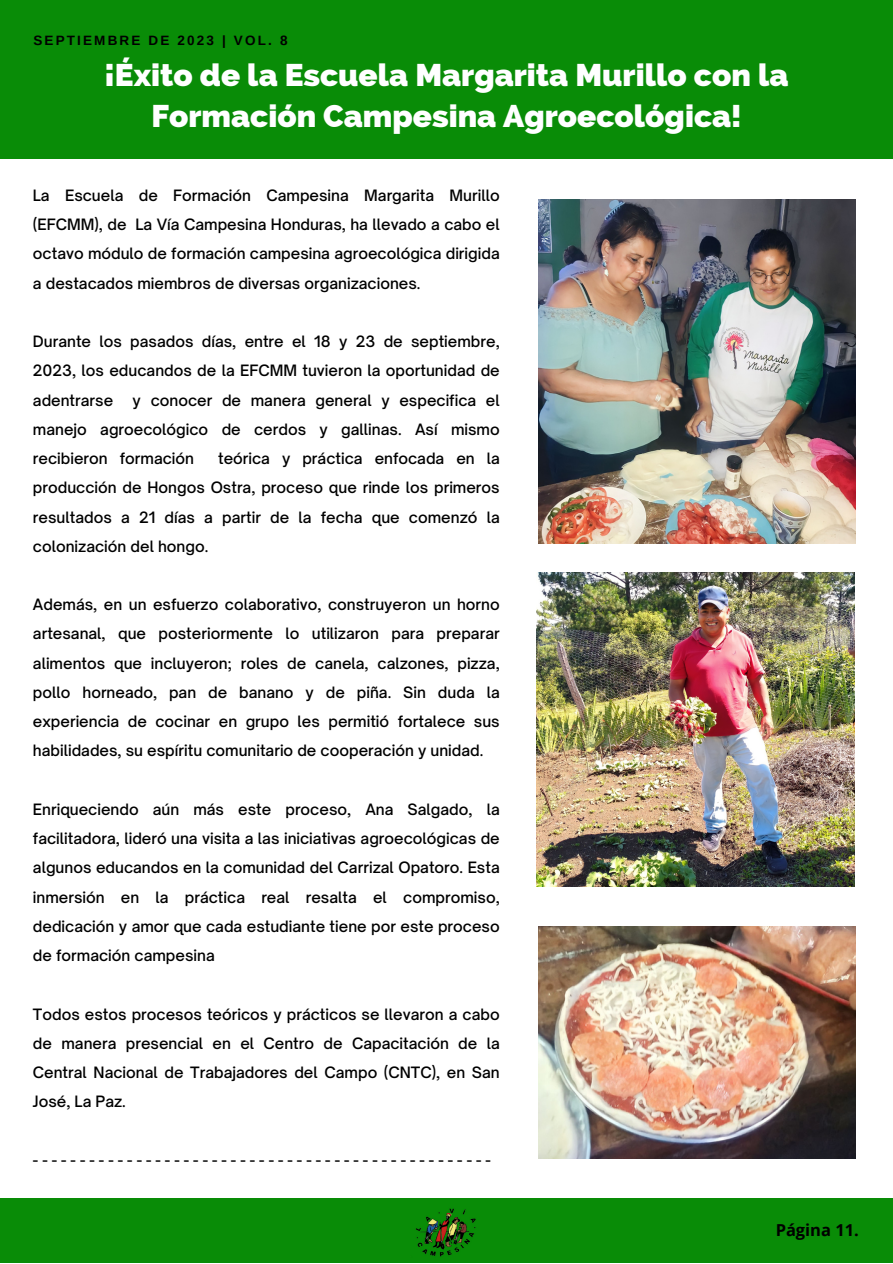
<style>
.page{position:relative;width:893px;height:1264px;background:#fff}
.page>*{position:absolute;margin:0;border:0;box-sizing:border-box;transform-origin:0 0}
.t1{font:800 31.5px/41.5px "Raleway";color:#fff;text-align:center}
.t2{font:700 16.5px "Open Sans";color:#000}
.t3{font:500 15px/29.2px "Open Sauce One";color:#000;text-align:justify}
.t4{font:700 13.5px "Arimo";letter-spacing:.16em;color:#000}
</style>
<div class="page">
<div style="left:0;top:1198px;width:892px;height:64px;background:#098c07"></div>
<div style="left:0;top:0;width:892px;height:158px;background:#098c07"></div>
<img style="left:415px;top:1208px;width:61px;height:49px">
<img style="left:538px;top:199px;width:317px;height:344px">
<img style="left:536px;top:572px;width:318px;height:314px">
<img style="left:538px;top:926px;width:317px;height:232px">
<p class="t4" style="left:33px;top:33px;width:256px">SEPTIEMBRE DE 2023 | VOL. 8</p>
<p class="t1" style="left:105px;top:54px;width:685px">¡Éxito de la Escuela Margarita Murillo con la<br>Formación Campesina Agroecológica!</p>
<p class="t3" style="left:33px;top:180px;width:468px">La Escuela de Formación Campesina Margarita Murillo (EFCMM), de La Vía Campesina Honduras, ha llevado a cabo el octavo módulo de formación campesina agroecológica dirigida a destacados miembros de diversas organizaciones.</p>
<p class="t3" style="left:33px;top:327px;width:468px">Durante los pasados días, entre el 18 y 23 de septiembre, 2023, los educandos de la EFCMM tuvieron la oportunidad de adentrarse</p>
<p class="t3" style="left:33px;top:385px;width:468px;text-indent:100px">y conocer de manera general y especifica el manejo agroecológico de cerdos y gallinas. Así mismo recibieron formación</p>
<p class="t3" style="left:33px;top:443px;width:468px;text-indent:185px">teórica y práctica enfocada en la producción de Hongos Ostra, proceso que rinde los primeros resultados a 21 días a partir de la fecha que comenzó la colonización del hongo.</p>
<p class="t3" style="left:33px;top:590px;width:468px">Además, en un esfuerzo colaborativo, construyeron un horno artesanal, que posteriormente lo utilizaron para preparar alimentos que incluyeron; roles de canela, calzones, pizza, pollo horneado, pan de banano y de piña. Sin duda la experiencia de cocinar en grupo les permitió fortalece sus habilidades, su espíritu comunitario de cooperación y unidad.</p>
<p class="t3" style="left:33px;top:794px;width:468px">Enriqueciendo aún más este proceso, Ana Salgado, la facilitadora, lideró una visita a las iniciativas agroecológicas de algunos educandos en la comunidad del Carrizal Opatoro. Esta inmersión en la práctica real resalta el compromiso, dedicación y amor que cada estudiante tiene por este proceso de formación campesina</p>
<p class="t3" style="left:33px;top:999px;width:468px">Todos estos procesos teóricos y prácticos se llevaron a cabo de manera presencial en el Centro de Capacitación de la Central Nacional de Trabajadores del Campo (CNTC), en San José, La Paz.</p>
<p class="t3" style="left:33px;top:1145px;width:459px">-------------------------------------------------</p>
<p class="t2" style="left:775px;top:1218px;width:85px">Página 11.</p>
</div>
